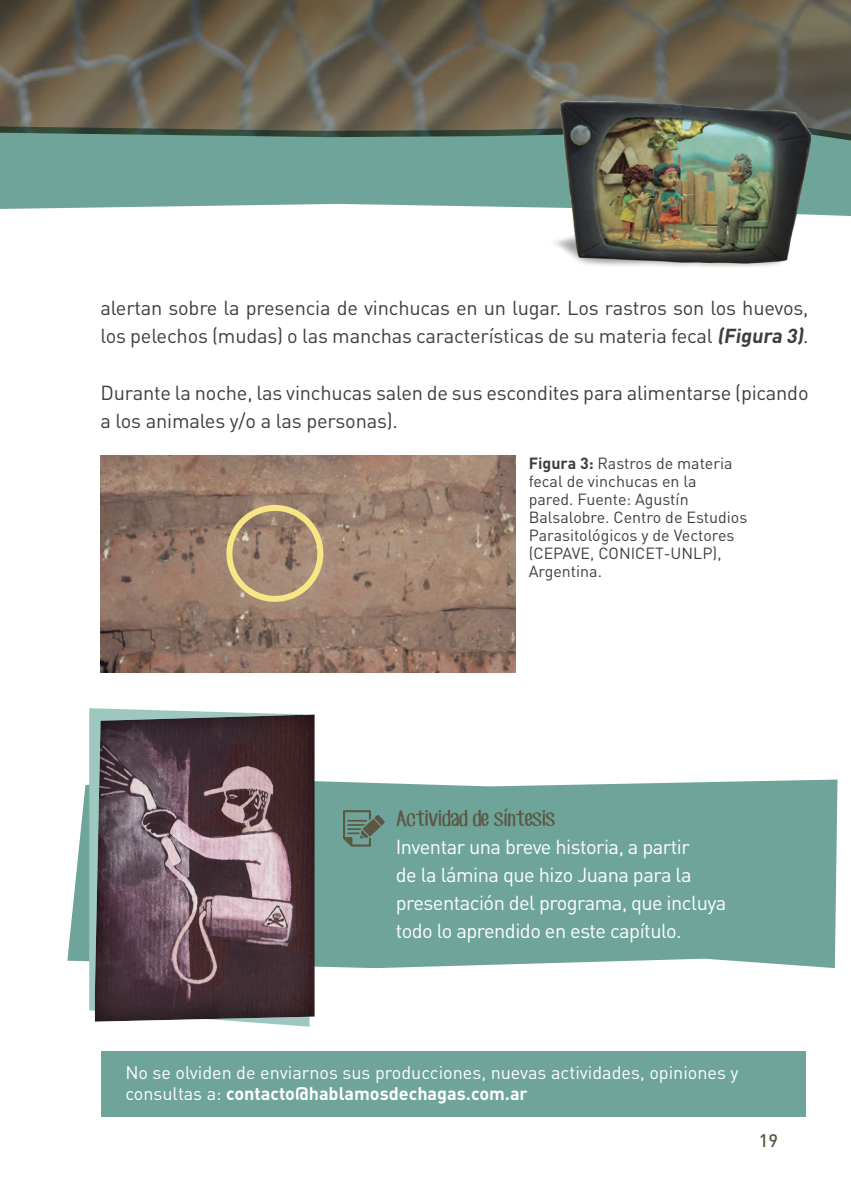
<style>
.page{position:relative;width:851px;height:1191px;background:#fff}
.page>*{position:absolute;margin:0;border:0;box-sizing:border-box;transform-origin:0 0}
.t1{font:20px/28px "DIN Pro";letter-spacing:-.01em;color:#3e3e3f}
.t2{font:20px/28px "DIN Pro";letter-spacing:-.025em;color:#fff}
.t3{font:20px "CF Jack Story";color:#5c5643}
.t4{font:18px/21.6px "DIN Pro";color:#fff}
.t5{font:500 18px "DIN Pro";color:#5c5643}
.t6{font:16px/18px "DIN Pro";color:#3e3e3f}
.s1{font-weight:700}
</style>
<div class="page">
<img style="left:0;top:0;width:850px;height:124px">
<svg style="left:1px;top:124px;width:849px;height:6px;background:#696453"></svg>
<svg style="left:0;top:130px;width:850px;height:86px;background:#7aa79d"></svg>
<svg style="left:67px;top:779px;width:770px;height:189px;background:#77a99f"></svg>
<svg style="left:343px;top:810px;width:42px;height:36px;background:#678678"></svg>
<svg style="left:89px;top:708px;width:220px;height:318px"></svg>
<div style="left:94px;top:711px;width:224px;height:310px;background:#231f20;opacity:.75"></div>
<img style="left:535px;top:91px;width:290px;height:176px">
<img style="left:100px;top:455px;width:415px;height:217px">
<div style="left:101px;top:1051px;width:705px;height:66px;background:#6ea499"></div>
<div style="left:226px;top:505px;width:97px;height:97px;border:6px solid #f8e685;border-radius:50%"></div>
<p class="t1" style="left:100px;top:293px;width:709px">alertan sobre la presencia de vinchucas en un lugar. Los rastros son los huevos, los pelechos (mudas) o las manchas características de su materia fecal <span class="s1">(Figura 3)</span>.</p>
<p class="t1" style="left:100px;top:377px;width:709px">Durante la noche, las vinchucas salen de sus escondites para alimentarse (picando a los animales y/o a las personas).</p>
<p class="t6" style="left:528px;top:453px;width:220px"><span class="s1">Figura 3:</span> Rastros de materia fecal de vinchucas en la<br>pared. Fuente: Agustín<br>Balsalobre. Centro de Estudios<br>Parasitológicos y de Vectores (CEPAVE, CONICET-UNLP),<br>Argentina.</p>
<p class="t3" style="left:395px;top:805px;width:160px">Actividad de síntesis</p>
<p class="t2" style="left:395px;top:832px;width:332px">Inventar una breve historia, a partir<br>de la lámina que hizo Juana para la presentación del programa, que incluya todo lo aprendido en este capítulo.</p>
<p class="t4" style="left:125px;top:1060px;width:614px">No se olviden de enviarnos sus producciones, nuevas actividades, opiniones y consultas a: <span class="s1">contacto@hablamosdechagas.com.ar</span></p>
<p class="t5" style="left:758px;top:1128px;width:21px">19</p>
</div>
